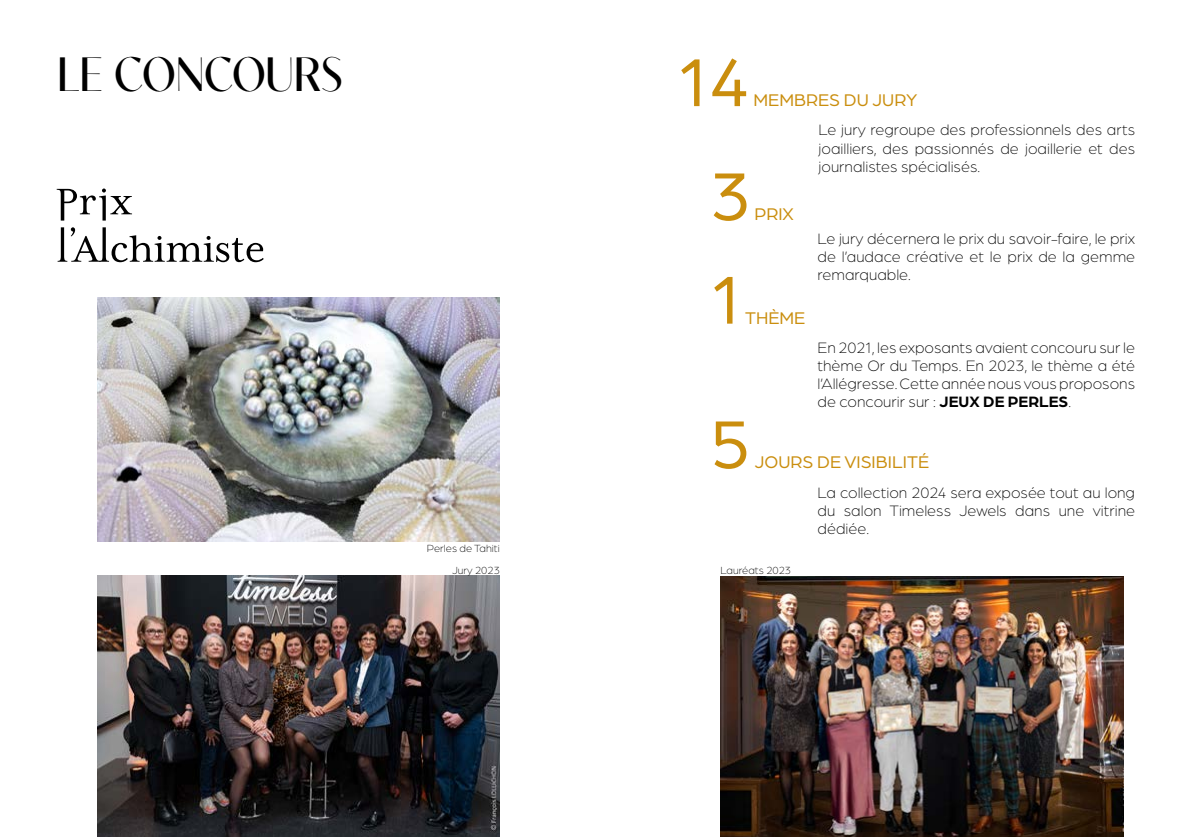
<style>
.page{position:relative;width:1191px;height:837px;background:#fff}
.page>*{position:absolute;margin:0;border:0;box-sizing:border-box;transform-origin:0 0}
.t1{font:72px "Arboria";color:#ca8e0e}
.t2{font:48px "Contralto Big";color:#000}
.t3{font:18px "Arboria";color:#ca8e0e}
.t4{font:300 16px/18px "Arboria";color:#000;text-align:justify}
.t5{font:300 11px "Arboria";color:#000}
.s1{font-weight:700}
</style>
<div class="page">
<svg style="left:58px;top:227px;width:206px;height:35px"></svg>
<svg style="left:57px;top:188px;width:75px;height:32px"></svg>
<img style="left:97px;top:575px;width:403px;height:261px">
<img style="left:720px;top:576px;width:403px;height:260px">
<img style="left:97px;top:298px;width:403px;height:243px">
<h2 class="t2" style="left:57px;top:39px;width:288px">LE CONCOURS</h2>
<h1 class="t1" style="left:677px;top:35px;width:74px">14</h1>
<h1 class="t1" style="left:710px;top:149px;width:42px">3</h1>
<p class="t3" style="left:753px;top:88px;width:165px">MEMBRES DU JURY</p>
<p class="t4" style="left:818px;top:121px;width:318px">Le jury regroupe des professionnels des arts joailliers, des passionnés de joaillerie et des journalistes spécialisés.</p>
<p class="t3" style="left:754px;top:202px;width:41px">PRIX</p>
<h1 class="t1" style="left:710px;top:253px;width:34px">1</h1>
<p class="t3" style="left:745px;top:306px;width:62px">THÈME</p>
<p class="t4" style="left:817px;top:229px;width:319px">Le jury décernera le prix du savoir-faire, le prix de l’audace créative et le prix de la gemme remarquable.</p>
<p class="t4" style="left:817px;top:338px;width:319px">En 2021, les exposants avaient concouru sur le thème Or du Temps. En 2023, le thème a été l’Allégresse. Cette année nous vous proposons de concourir sur : <span class="s1">JEUX DE PERLES</span>.</p>
<p class="t5" style="left:427px;top:541px;width:75px">Perles de Tahiti</p>
<p class="t5" style="left:452px;top:563px;width:49px">Jury 2023</p>
<h1 class="t1" style="left:710px;top:397px;width:42px">5</h1>
<p class="t3" style="left:754px;top:450px;width:176px">JOURS DE VISIBILITÉ</p>
<p class="t4" style="left:817px;top:482px;width:319px">La collection 2024 sera exposée tout au long du salon Timeless Jewels dans une vitrine dédiée.</p>
<p class="t5" style="left:720px;top:563px;width:72px">Lauréats 2023</p>
</div>
